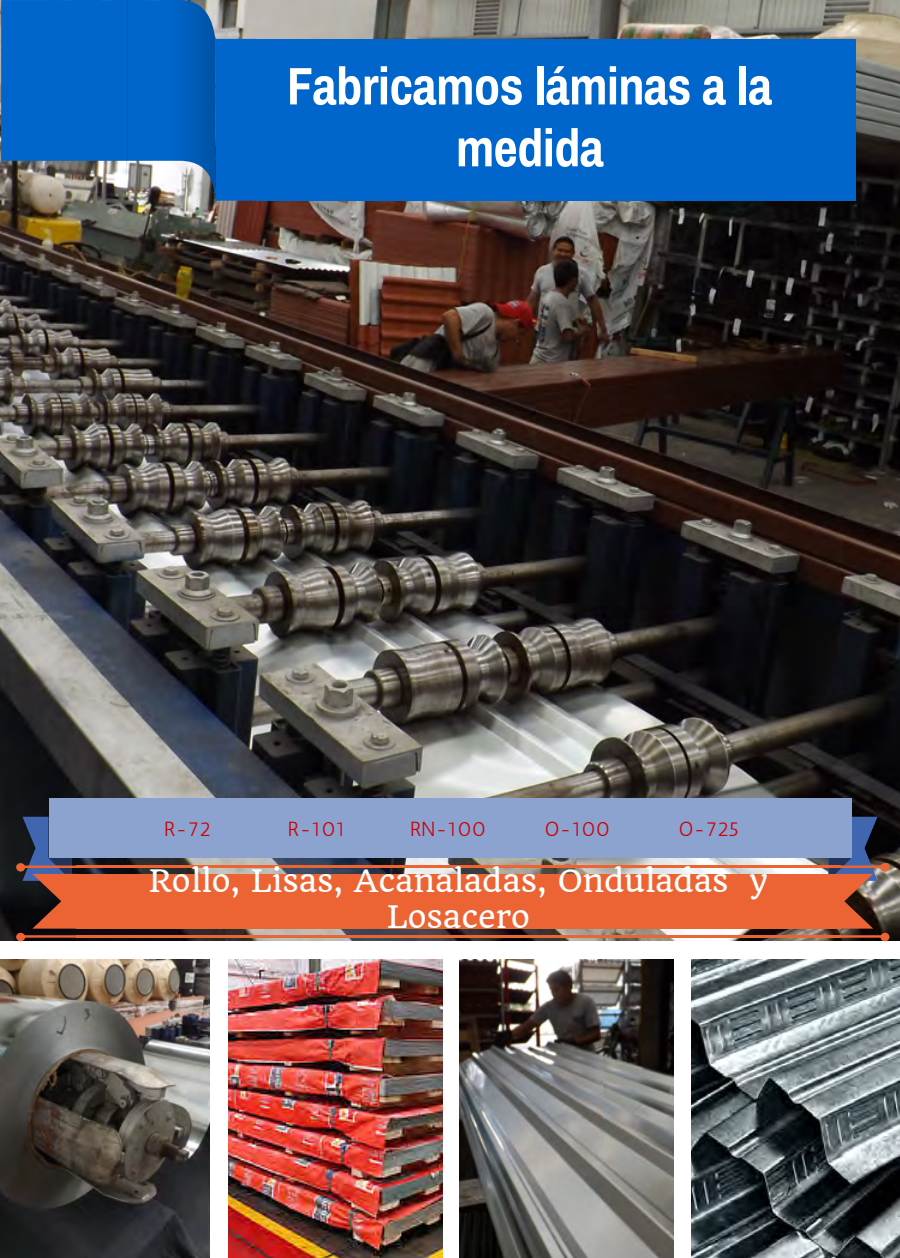
<style>
.page{position:relative;width:900px;height:1258px;background:#fff}
.page>*{position:absolute;margin:0;border:0;box-sizing:border-box;transform-origin:0 0}
.t1{font:700 52.75px/62px "Archivo Narrow";letter-spacing:-.015em;color:#fff;text-align:center}
.t2{font:30.25px/35.5px "Quando";color:#fff;text-align:center}
.t3{font:20.5px "Antic";color:#cc0006}
</style>
<div class="page">
<img style="left:0;top:0;width:900px;height:941px">
<img style="left:0;top:959px;width:210px;height:299px">
<img style="left:229px;top:959px;width:213px;height:299px">
<img style="left:459px;top:959px;width:214px;height:299px">
<img style="left:692px;top:959px;width:208px;height:299px">
<div style="left:255px;top:39px;width:518px;height:162px;background:#06c"></div>
<div style="left:772px;top:39px;width:84px;height:162px;background:#06c"></div>
<svg style="left:1px;top:0;width:255px;height:201px;background:#1f6ebd"></svg>
<div style="left:808px;top:798px;width:44px;height:60px;background:#8da3cf"></div>
<div style="left:92px;top:798px;width:716px;height:60px;background:#8da3cf"></div>
<div style="left:49px;top:798px;width:43px;height:60px;background:#8da3cf"></div>
<div style="left:76px;top:874px;width:765px;height:54px;background:#ec6433"></div>
<hr style="left:76px;top:935px;width:765px;height:2px;background:#ec6433">
<hr style="left:76px;top:865px;width:765px;height:3px;background:#ec6433">
<svg style="left:16px;top:816px;width:61px;height:125px"></svg>
<svg style="left:829px;top:816px;width:61px;height:125px"></svg>
<h1 class="t1" style="left:287px;top:54px;width:487px">Fabricamos láminas a la medida</h1>
<p class="t3" style="left:164px;top:816px;width:48px">R-72</p>
<p class="t3" style="left:288px;top:816px;width:59px">R-101</p>
<p class="t3" style="left:410px;top:816px;width:77px">RN-100</p>
<p class="t3" style="left:545px;top:816px;width:67px">O-100</p>
<p class="t3" style="left:679px;top:816px;width:61px">O-725</p>
<p class="t2" style="left:149px;top:863px;width:620px">Rollo, Lisas, Acanaladas, Onduladas y<br>Losacero</p>
</div>
